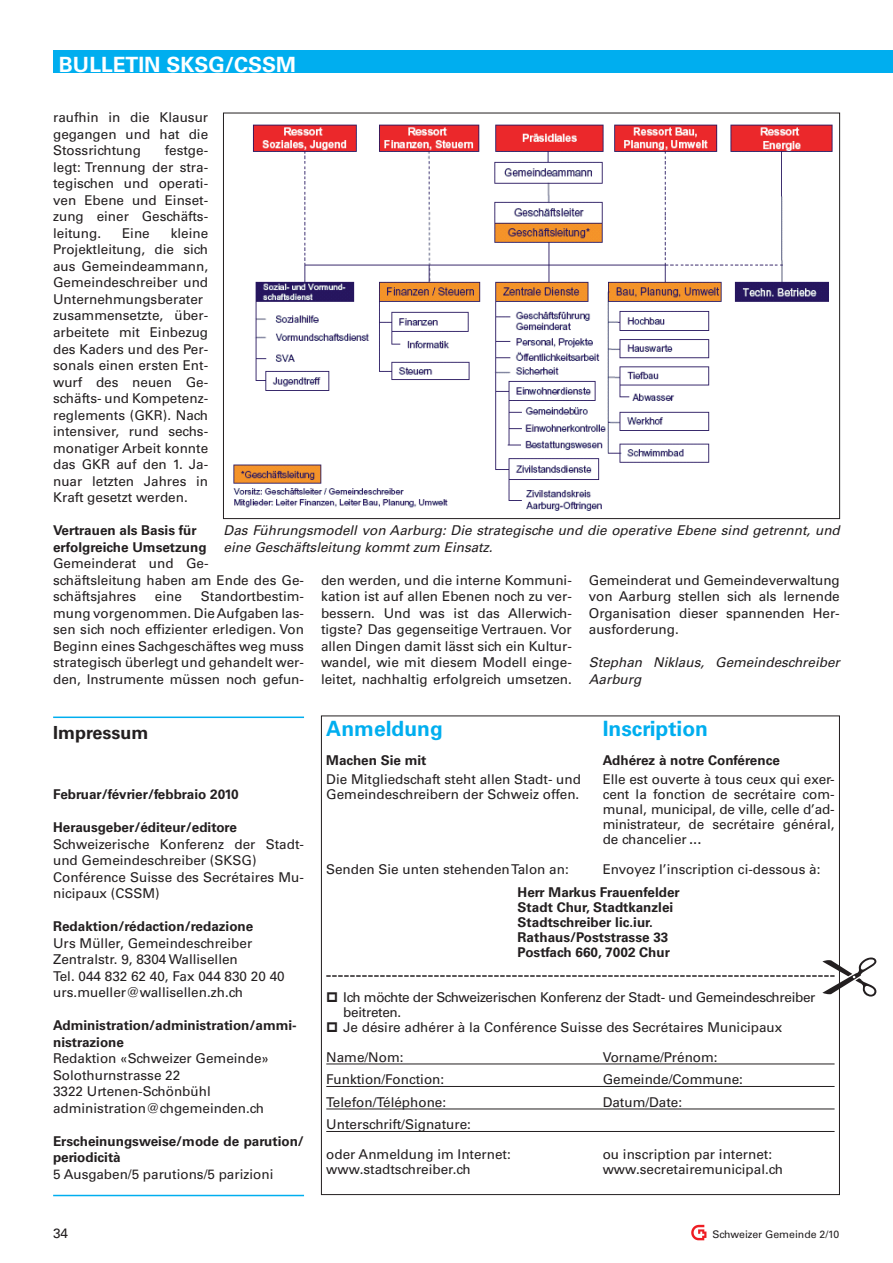
<style>
.page{position:relative;width:893px;height:1263px;background:#fff}
.page>*{position:absolute;margin:0;border:0;box-sizing:border-box;transform-origin:0 0}
.t1{font:700 21px "Univers LT Std";color:#00aeef}
.t2{font:700 21px "Univers LT Std";color:#fff}
.t3{font:700 18px "Univers LT Std";color:#231f20}
.t4{font:13.5px/16.5px "Univers LT Std";color:#231f20;text-align:justify}
.t5{font:700 13.5px/15px "Univers LT Std";color:#231f20}
.t6{font:italic 13.5px/16.5px "Univers LT Std";color:#231f20}
.t7{font:13.5px/15px "Univers LT Std";letter-spacing:-.02em;color:#231f20}
.t8{font:10.5px "Univers LT Std";color:#231f20}
.s1{font-size:15px}
</style>
<div class="page">
<img style="left:691px;top:1224px;width:16px;height:17px">
<div style="left:53px;top:51px;width:840px;height:21px;background:#00aeef"></div>
<hr style="left:53px;top:716px;width:251px;height:2px;background:#00aeef">
<hr style="left:53px;top:1195px;width:251px;height:1px;background:#00aeef">
<hr style="left:326px;top:1064px;width:509px;height:1px;background:#231f20">
<hr style="left:326px;top:1086px;width:509px;height:1px;background:#231f20">
<hr style="left:326px;top:1109px;width:509px;height:1px;background:#231f20">
<hr style="left:326px;top:1131px;width:509px;height:1px;background:#231f20">
<img style="left:233px;top:124px;width:600px;height:387px">
<svg style="left:326px;top:957px;width:514px;height:44px"></svg>
<h1 class="t2" style="left:59px;top:57px;width:238px">BULLETIN SKSG/CSSM</h1>
<p class="t4" style="left:53px;top:111px;width:157px">raufhin in die Klausur gegangen und hat die Stossrichtung</p>
<p class="t4" style="left:53px;top:144px;width:157px;text-indent:112px">festge&shy;legt: Trennung der stra&shy;tegischen und operati&shy;ven Ebene und Einset&shy;zung einer Geschäfts&shy;leitung.</p>
<p class="t4" style="left:53px;top:226px;width:157px;text-align:left;text-indent:118px">kleine<br>Projektleitung, die sich aus Gemeindeammann,<br>Gemeindeschreiber und<br>Unternehmungsberater zusammensetzte, über&shy;arbeitete mit Einbezug des Kaders und des Per&shy;sonals einen ersten Ent&shy;wurf des neuen Ge&shy;schäfts- und Kompetenz&shy;reglements (GKR). Nach intensiver, rund sechs&shy;monatiger Arbeit konnte das GKR auf den 1. Ja&shy;nuar letzten Jahres in<br>Kraft gesetzt werden.</p>
<p class="t5" style="left:53px;top:523px;width:155px;line-height:16.5px">Vertrauen als Basis für erfolgreiche Umsetzung</p>
<p class="t4" style="left:53px;top:556px;width:252px;text-align:left">Gemeinderat und Ge-<br>schäftsleitung haben am Ende des Ge&shy;schäftsjahres</p>
<p class="t4" style="left:122px;top:226px;width:29px">Eine</p>
<p class="t6" style="left:224px;top:523px;width:618px">Das Führungsmodell von Aarburg: Die strategische und die operative Ebene sind getrennt, und eine Geschäftsleitung kommt zum Einsatz.</p>
<p class="t4" style="left:321px;top:573px;width:252px">den werden, und die interne Kommuni&shy;kation ist auf allen Ebenen noch zu ver&shy;bessern. Und was ist das Allerwich&shy;tigste? Das gegenseitige Vertrauen. Vor allen Dingen damit lässt sich ein Kultur&shy;wandel, wie mit diesem Modell einge&shy;leitet, nachhaltig erfolgreich umsetzen.</p>
<p class="t4" style="left:589px;top:573px;width:252px">Gemeinderat und Gemeindeverwaltung von Aarburg stellen sich als lernende Organisation dieser spannenden Her&shy;ausforderung.</p>
<p class="t4" style="left:53px;top:589px;width:252px;text-indent:148px">Standortbestim&shy;mung vorgenommen. Die Aufgaben las&shy;sen sich noch effizienter erledigen. Von Beginn eines Sachgeschäftes weg muss strategisch überlegt und gehandelt wer&shy;den, Instrumente müssen noch gefun-</p>
<p class="t4" style="left:155px;top:589px;width:29px">eine</p>
<p class="t6" style="left:589px;top:655px;width:252px">Stephan Niklaus, Gemeindeschreiber<br>Aarburg</p>
<h2 class="t3" style="left:53px;top:726px;width:97px">Impressum</h2>
<p class="t5" style="left:53px;top:788px;width:187px">Februar/février/febbraio 2010</p>
<p class="t5" style="left:53px;top:821px;width:185px">Herausgeber/éditeur/editore</p>
<p class="t4" style="left:53px;top:837px;width:252px;text-align:left">Schweizerische Konferenz der Stadt&shy;und Gemeindeschreiber (SKSG)<br>Conférence Suisse des Secrétaires Mu&shy;nicipaux (CSSM)</p>
<p class="t5" style="left:53px;top:920px;width:202px">Redaktion/rédaction/redazione</p>
<p class="t4" style="left:53px;top:936px;width:233px;text-align:left">Urs Müller, Gemeindeschreiber Zentralstr. 9, 8304 Wallisellen<br>Tel. 044 832 62 40, Fax 044 830 20 40 urs.mueller@wallisellen.zh.ch</p>
<p class="t5" style="left:53px;top:1018px;width:245px;line-height:16.5px">Administration/administration/ammi&shy;nistrazione</p>
<p class="t4" style="left:53px;top:1051px;width:218px;text-align:left">Redaktion «Schweizer Gemeinde»<br>Solothurnstrasse 22<br>3322 Urtenen-Schönbühl administration@chgemeinden.ch</p>
<p class="t5" style="left:53px;top:1134px;width:252px;line-height:16.5px">Erscheinungsweise/mode de parution/ periodicità</p>
<p class="t4" style="left:53px;top:1167px;width:222px">5 Ausgaben/5 parutions/5 parizioni</p>
<h1 class="t1" style="left:326px;top:721px;width:118px">Anmeldung</h1>
<h1 class="t1" style="left:603px;top:721px;width:107px">Inscription</h1>
<p class="t5" style="left:326px;top:753px;width:102px">Machen Sie mit</p>
<p class="t5" style="left:603px;top:753px;width:179px">Adhérez à notre Conférence</p>
<p class="t4" style="left:326px;top:772px;width:256px">Die Mitgliedschaft steht allen Stadt- und</p>
<p class="t4" style="left:603px;top:772px;width:233px">Elle est ouverte à tous ceux qui exer-</p>
<p class="t4" style="left:326px;top:787px;width:255px">Gemeindeschreibern der Schweiz offen.</p>
<p class="t4" style="left:603px;top:788px;width:233px;line-height:15px">cent la fonction de secrétaire com&shy;munal, municipal, de ville, celle d’ad&shy;ministrateur, de secrétaire général, de chancelier <span class="s1">...</span></p>
<p class="t4" style="left:326px;top:862px;width:244px">Senden Sie unten stehendenTalon an:</p>
<p class="t4" style="left:603px;top:862px;width:219px">Envoyez l’inscription ci-dessous à:</p>
<p class="t5" style="left:518px;top:885px;width:164px">Herr Markus Frauenfelder<br>Stadt Chur, Stadtkanzlei<br>Stadtschreiber lic.iur.<br>Rathaus/Poststrasse 33<br>Postfach 660, 7002 Chur</p>
<p class="t7" style="left:343px;top:990px;width:474px">Ich möchte der Schweizerischen Konferenz der Stadt- und Gemeindeschreiber beitreten.<br>Je désire adhérer à la Conférence Suisse des Secrétaires Municipaux</p>
<p class="t4" style="left:326px;top:1050px;width:79px">Name/Nom:</p>
<p class="t4" style="left:603px;top:1050px;width:116px">Vorname/Prénom:</p>
<p class="t4" style="left:326px;top:1072px;width:119px">Funktion/Fonction:</p>
<p class="t4" style="left:603px;top:1072px;width:142px">Gemeinde/Commune:</p>
<p class="t4" style="left:326px;top:1095px;width:121px">Telefon/Téléphone:</p>
<p class="t4" style="left:603px;top:1095px;width:81px">Datum/Date:</p>
<p class="t4" style="left:326px;top:1117px;width:146px">Unterschrift/Signature:</p>
<p class="t4" style="left:326px;top:1147px;width:186px">oder Anmeldung im Internet:</p>
<p class="t4" style="left:603px;top:1147px;width:171px">ou inscription par internet:</p>
<p class="t4" style="left:326px;top:1162px;width:146px">www.stadtschreiber.ch</p>
<p class="t4" style="left:603px;top:1162px;width:182px">www.secretairemunicipal.ch</p>
<p class="t4" style="left:53px;top:1226px;width:17px">34</p>
<p class="t8" style="left:712px;top:1230px;width:128px">Schweizer Gemeinde 2/10</p>
</div>
